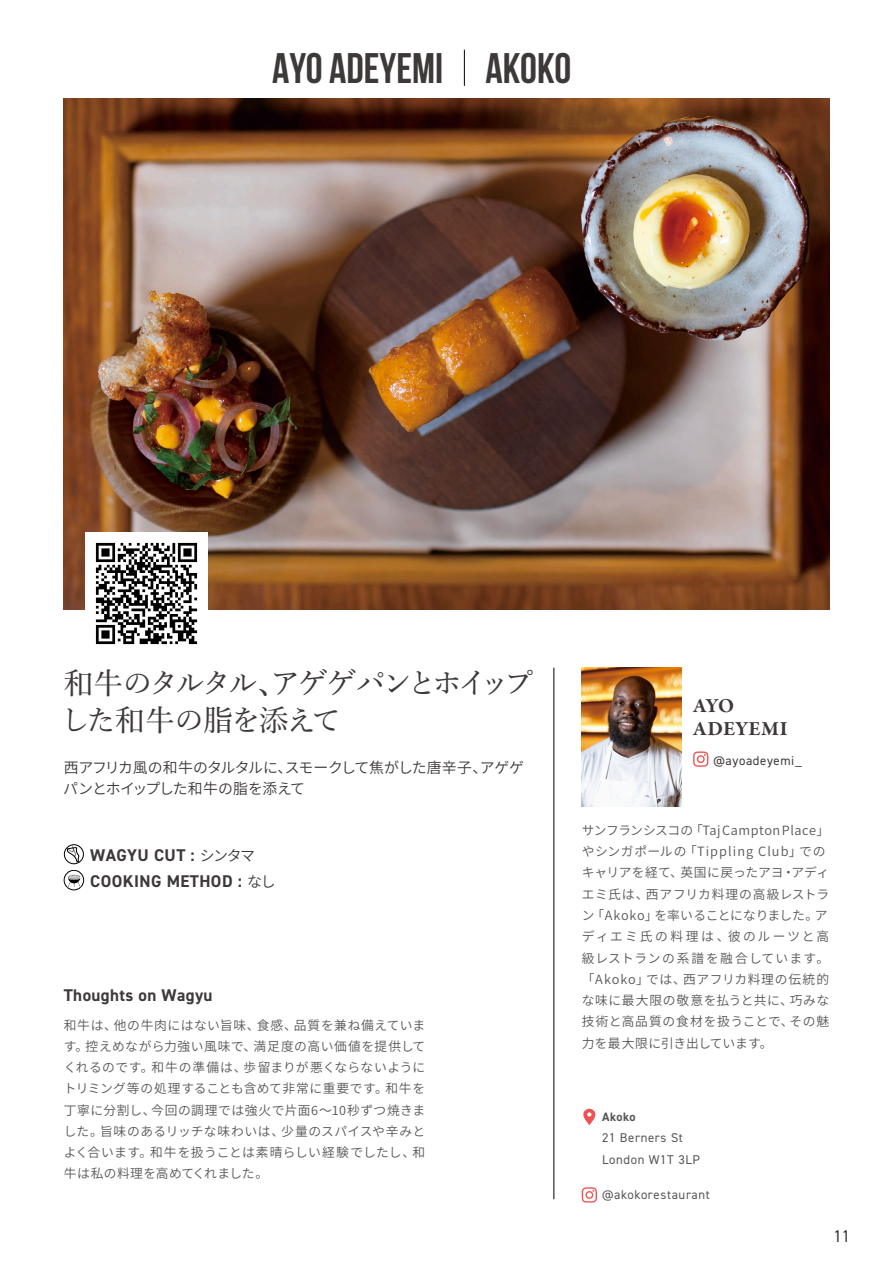
<style>
.page{position:relative;width:893px;height:1263px;background:#fff}
.page>*{position:absolute;margin:0;border:0;box-sizing:border-box;transform-origin:0 0}
.t1{font:700 42.45px "Bebas Neue";color:#3e3939}
.t2{font:500 29.7px/37.2px "Yu Min";letter-spacing:-.09em;color:#3e3939}
.t3{font:700 20.4px/23px "Garamond Premr Pro";letter-spacing:.01em;color:#3e3939}
.t4{font:700 16.95px "DIN2014";letter-spacing:.025em;color:#3e3939}
.t5{font:16.95px "DIN2014";color:#3e3939}
.t6{font:14.85px/21.3px "Source Han Sans JP";letter-spacing:-.02em;color:#3e3939}
.t7{font:12.75px/21.3px "Source Han Sans JP";letter-spacing:.045em;color:#595656}
.t8{font:12.75px/21.3px "DIN2014";letter-spacing:.05em;color:#595656}
.t9{font:12.75px "DIN2014";letter-spacing:.05em;color:#3e3939}
.t10{font:700 12.15px "DIN2014";letter-spacing:.035em;color:#595656}
.s1{font-family:"Source Han Sans JP";font-weight:400;font-size:14.85px}
</style>
<div class="page">
<img style="left:64px;top:99px;width:765px;height:510px">
<img style="left:582px;top:668px;width:99px;height:138px">
<img style="left:85px;top:533px;width:122px;height:112px">
<hr style="left:554px;top:668px;width:1px;height:531px;background:#000">
<hr style="left:464px;top:50px;width:1px;height:36px;background:#000">
<svg style="left:583px;top:1109px;width:12px;height:16px"></svg>
<svg style="left:582px;top:1187px;width:15px;height:15px"></svg>
<svg style="left:693px;top:751px;width:15px;height:16px"></svg>
<svg style="left:67px;top:847px;width:12px;height:15px"></svg>
<div style="left:64px;top:844px;width:20px;height:20px;border:1px solid #000;border-radius:50%"></div>
<img style="left:64px;top:870px;width:20px;height:20px">
<h1 class="t1" style="left:272px;top:45px;width:300px">AYO ADEYEMI AKOKO</h1>
<h2 class="t2" style="left:60px;top:661px;width:475px">和牛のタルタル、アゲゲパンとホイップした和牛の脂を添えて</h2>
<p class="t6" style="left:63px;top:757px;width:462px">西アフリカ風の和牛のタルタルに、スモークして焦がした唐辛子、アゲゲパンとホイップした和牛の脂を添えて</p>
<h3 class="t4" style="left:90px;top:844px;width:166px">WAGYU CUT : <span class="s1">シンタマ</span></h3>
<h3 class="t4" style="left:90px;top:870px;width:187px">COOKING METHOD : <span class="s1">なし</span></h3>
<h3 class="t4" style="left:64px;top:984px;width:150px">Thoughts on Wagyu</h3>
<p class="t7" style="left:64px;top:1014px;width:363px;text-align:justify">和牛は、他の牛肉にはない旨味、食感、品質を兼ね備えています。控えめながら力強い風味で、満足度の高い価値を提供してくれるのです。和牛の準備は、歩留まりが悪くならないようにトリミング等の処理することも含めて非常に重要です。和牛を丁寧に分割し、今回の調理では強火で片面6〜10秒ずつ焼きました。旨味のあるリッチな味わいは、少量のスパイスや辛みとよく合います。和牛を扱うことは素晴らしい経験でしたし、和牛は私の料理を高めてくれました。</p>
<h3 class="t3" style="left:693px;top:695px;width:96px">AYO<br>ADEYEMI</h3>
<p class="t9" style="left:713px;top:752px;width:90px">@ayoadeyemi_</p>
<p class="t7" style="left:582px;top:820px;width:249px">サンフランシスコの「Taj Campton Place」やシンガポールの「Tippling Club」でのキャリアを経て、英国に戻ったアヨ・アディエミ氏は、西アフリカ料理の高級レストラン「Akoko」を率いることになりました。アディエミ氏の料理は、彼のルーツと高級レストランの系譜を融合しています。「Akoko」では、西アフリカ料理の伝統的な味に最大限の敬意を払うと共に、巧みな技術と高品質の食材を扱うことで、その魅力を最大限に引き出しています。</p>
<p class="t10" style="left:602px;top:1109px;width:35px">Akoko</p>
<p class="t8" style="left:602px;top:1127px;width:99px">21 Berners St<br>London W1T 3LP</p>
<p class="t8" style="left:602px;top:1184px;width:109px">@akokorestaurant</p>
<h3 class="t5" style="left:833px;top:1225px;width:19px">11</h3>
</div>
